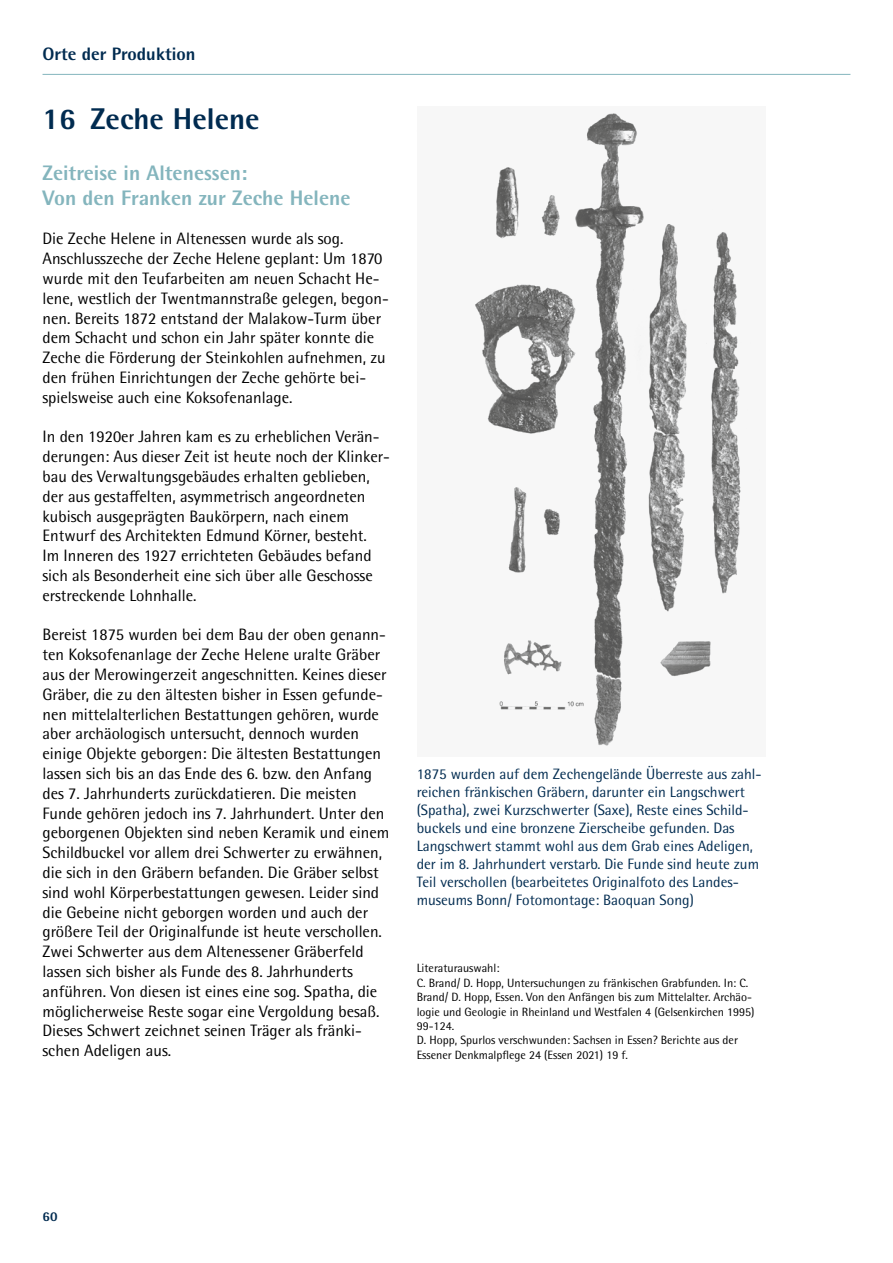
<style>
.page{position:relative;width:893px;height:1263px;background:#fff}
.page>*{position:absolute;margin:0;border:0;box-sizing:border-box;transform-origin:0 0}
.t1{font:800 30px "Rotis Semi Sans";color:#002b50}
.t2{font:800 21px/25.2px "Rotis Semi Sans";color:#84b5bd}
.t3{font:800 18px "Rotis Semi Sans";color:#002b50}
.t4{font:16.5px/19.8px "Rotis Semi Sans";color:#000}
.t5{font:15px/18px "Rotis Semi Sans";color:#002b50}
.t6{font:800 13.5px "Rotis Semi Sans";color:#002b50}
.t7{font:12px/14.4px "Rotis Semi Sans";color:#000}
</style>
<div class="page">
<svg style="left:475px;top:113px;width:266px;height:633px"></svg>
<hr style="left:43px;top:74px;width:807px;height:1px;background:#84b5bd">
<p class="t3" style="left:43px;top:43px;width:154px">Orte der Produktion</p>
<h1 class="t1" style="left:43px;top:100px;width:219px">16 Zeche Helene</h1>
<p class="t2" style="left:43px;top:159px;width:310px">Zeitreise in Altenessen:<br>Von den Franken zur Zeche Helene</p>
<p class="t4" style="left:43px;top:229px;width:348px">Die Zeche Helene in Altenessen wurde als sog.<br>Anschlusszeche der Zeche Helene geplant: Um 1870 wurde mit den Teufarbeiten am neuen Schacht He&shy;lene, westlich der Twentmannstraße gelegen, begon&shy;nen. Bereits 1872 entstand der Malakow-Turm über dem Schacht und schon ein Jahr später konnte die Zeche die Förderung der Steinkohlen aufnehmen, zu den frühen Einrichtungen der Zeche gehörte bei&shy;spielsweise auch eine Koksofenanlage.</p>
<p class="t4" style="left:43px;top:427px;width:349px">In den 1920er Jahren kam es zu erheblichen Verän&shy;derungen: Aus dieser Zeit ist heute noch der Klinker&shy;bau des Verwaltungsgebäudes erhalten geblieben, der aus gestaffelten, asymmetrisch angeordneten kubisch ausgeprägten Baukörpern, nach einem Entwurf des Architekten Edmund Körner, besteht.<br>Im Inneren des 1927 errichteten Gebäudes befand sich als Besonderheit eine sich über alle Geschosse erstreckende Lohnhalle.</p>
<p class="t4" style="left:43px;top:625px;width:348px">Bereist 1875 wurden bei dem Bau der oben genann&shy;ten Koksofenanlage der Zeche Helene uralte Gräber aus der Merowingerzeit angeschnitten. Keines dieser Gräber, die zu den ältesten bisher in Essen gefunde&shy;nen mittelalterlichen Bestattungen gehören, wurde aber archäologisch untersucht, dennoch wurden einige Objekte geborgen: Die ältesten Bestattungen lassen sich bis an das Ende des 6. bzw. den Anfang des 7. Jahrhunderts zurückdatieren. Die meisten Funde gehören jedoch ins 7. Jahrhundert. Unter den geborgenen Objekten sind neben Keramik und einem Schildbuckel vor allem drei Schwerter zu erwähnen, die sich in den Gräbern befanden. Die Gräber selbst sind wohl Körperbestattungen gewesen. Leider sind die Gebeine nicht geborgen worden und auch der größere Teil der Originalfunde ist heute verschollen.<br>Zwei Schwerter aus dem Altenessener Gräberfeld lassen sich bisher als Funde des 8. Jahrhunderts anführen. Von diesen ist eines eine sog. Spatha, die möglicherweise Reste sogar eine Vergoldung besaß.<br>Dieses Schwert zeichnet seinen Träger als fränki&shy;schen Adeligen aus.</p>
<p class="t5" style="left:417px;top:765px;width:346px">1875 wurden auf dem Zechengelände Überreste aus zahl&shy;reichen fränkischen Gräbern, darunter ein Langschwert (Spatha), zwei Kurzschwerter (Saxe), Reste eines Schild&shy;buckels und eine bronzene Zierscheibe gefunden. Das Langschwert stammt wohl aus dem Grab eines Adeligen, der im 8. Jahrhundert verstarb. Die Funde sind heute zum Teil verschollen (bearbeitetes Originalfoto des Landes&shy;museums Bonn/ Fotomontage: Baoquan Song)</p>
<p class="t7" style="left:417px;top:961px;width:339px">Literaturauswahl:<br>C. Brand/ D. Hopp, Untersuchungen zu fränkischen Grabfunden. In: C.<br>Brand/ D. Hopp, Essen. Von den Anfängen bis zum Mittelalter. Archäo&shy;logie und Geologie in Rheinland und Westfalen 4 (Gelsenkirchen 1995)<br>99-124.<br>D. Hopp, Spurlos verschwunden: Sachsen in Essen? Berichte aus der Essener Denkmalpflege 24 (Essen 2021) 19 f.</p>
<p class="t6" style="left:43px;top:1207px;width:17px">60</p>
</div>
